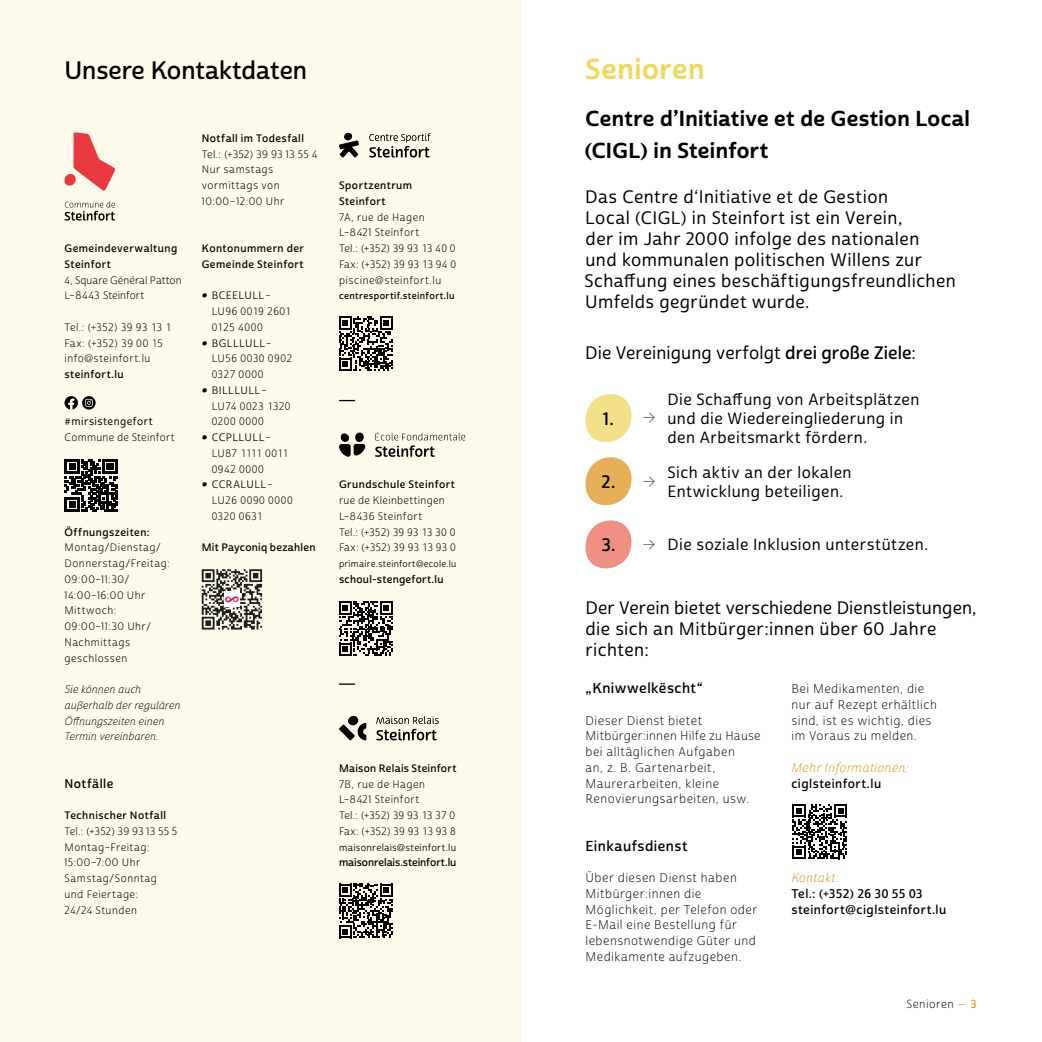
<style>
.page{position:relative;width:1042px;height:1042px;background:#fff}
.page>*{position:absolute;margin:0;border:0;box-sizing:border-box;transform-origin:0 0}
.t1{font:28px "Cabrito Sans Nor Bol";letter-spacing:.02em;color:#eed965}
.t2{font:24.5px "Cabrito Sans Nor Dem";color:#000}
.t3{font:21px/31.5px "Cabrito Sans Nor Bol";letter-spacing:.015em;color:#000}
.t4{font:17.5px/21px "Cabrito Sans Nor Med";letter-spacing:.025em;color:#000}
.t5{font:17.5px "Cabrito Sans Nor Med";letter-spacing:.005em;color:#000}
.t6{font:17.5px "Cabrito Sans Nor Dem";color:#000}
.t7{font:15.75px/18.9px "Cabrito Sans Nor Med";letter-spacing:.035em;color:#000}
.t8{font:14px "Cabrito Sans Nor Dem";letter-spacing:.035em;color:#000}
.t9{font:12.25px/15.8px "Cabrito Sans Nor Lig";letter-spacing:.04em;color:#000}
.t10{font:12.25px/15.8px "Cabrito Sans Nor Dem";letter-spacing:.04em;color:#000}
.t11{font:12.25px "Cabrito Sans Nor Boo It";letter-spacing:.035em;color:#e19b2b}
.t12{font:11.38px "Cabrito Sans Nor Lig";letter-spacing:.045em;color:#000}
.t13{font:10.5px/15.8px "Cabrito Sans Nor Boo";letter-spacing:.04em;color:#000}
.t14{font:10.5px/15.8px "Cabrito Sans Nor Dem";letter-spacing:.045em;color:#000}
.t15{font:10.5px/15.8px "Cabrito Sans Nor Lig It";letter-spacing:.02em;color:#000}
.t16{font:10.5px "Cabrito Sans Nor Dem";letter-spacing:.025em;color:#000}
.t17{font:10.5px "Cabrito Sans Nor Reg";letter-spacing:.04em;color:#000}
.t18{font:10.5px/15.8px "Cabrito Sans Nor Boo";color:#000}
.t19{font:10.5px "Cabrito Sans Nor Dem";letter-spacing:-.005em;color:#000}
.t20{font:10.5px "Cabrito Sans Nor Med";letter-spacing:.05em;color:#000}
.t21{font:9.62px "Cabrito Sans Nor Reg";letter-spacing:.025em;color:#000}
.t22{font:9.28px "Cabrito Sans Nor Dem";letter-spacing:.04em;color:#000}
.t23{font:9.1px "Cabrito Sans Nor Reg";letter-spacing:.025em;color:#000}
.s1{font-family:"Terfens";font-weight:900}
.s2{font-family:"Cabrito Sans Nor Boo"}
.s3{font-family:"Cabrito Sans Nor Dem"}
.s4{font-family:"Cabrito Sans Nor Boo";color:#e19b2b}
.s5{font-family:"Cabrito Sans Nor Dem";color:#e19b2b}
</style>
<div class="page">
<div style="left:0;top:0;width:521px;height:1042px;background:#fdfaeb"></div>
<div style="left:585px;top:394px;width:46px;height:48px;background:#f2e189;border-radius:21px"></div>
<div style="left:585px;top:457px;width:46px;height:48px;background:#e8af59;border-radius:21px"></div>
<div style="left:585px;top:520px;width:46px;height:48px;background:#ef9083;border-radius:21px"></div>
<svg style="left:792px;top:804px;width:55px;height:55px"></svg>
<svg style="left:65px;top:201px;width:50px;height:20px"></svg>
<div style="left:64px;top:174px;width:12px;height:12px;background:#e83941;border-radius:50%"></div>
<svg style="left:74px;top:132px;width:41px;height:59px"></svg>
<svg style="left:82px;top:396px;width:14px;height:14px"></svg>
<svg style="left:85px;top:399px;width:8px;height:8px"></svg>
<svg style="left:64px;top:396px;width:14px;height:14px"></svg>
<svg style="left:65px;top:459px;width:52px;height:53px"></svg>
<svg style="left:202px;top:569px;width:60px;height:60px"></svg>
<svg style="left:369px;top:133px;width:62px;height:25px"></svg>
<svg style="left:339px;top:132px;width:20px;height:26px"></svg>
<svg style="left:339px;top:316px;width:54px;height:55px"></svg>
<svg style="left:339px;top:400px;width:16px;height:1px"></svg>
<svg style="left:339px;top:432px;width:26px;height:25px"></svg>
<svg style="left:375px;top:432px;width:90px;height:25px"></svg>
<svg style="left:339px;top:601px;width:54px;height:55px"></svg>
<svg style="left:339px;top:683px;width:16px;height:2px"></svg>
<svg style="left:376px;top:716px;width:63px;height:24px"></svg>
<svg style="left:339px;top:715px;width:27px;height:25px"></svg>
<svg style="left:339px;top:883px;width:54px;height:55px"></svg>
<h2 class="t2" style="left:64px;top:55px;width:244px">Unsere Kontaktdaten</h2>
<p class="t14" style="left:64px;top:241px;width:114px">Gemeindeverwaltung<br>Steinfort</p>
<p class="t18" style="left:64px;top:272px;width:119px">4, Square Général Patton<br>L–8443 Steinfort</p>
<p class="t13" style="left:64px;top:319px;width:108px">Tel.: (+352) 39 93 13 1<br>Fax: (+352) 39 00 15 info@steinfort.lu</p>
<p class="t14" style="left:64px;top:367px;width:61px">steinfort.lu</p>
<p class="t20" style="left:64px;top:415px;width:90px">#mirsistengefort</p>
<p class="t13" style="left:64px;top:430px;width:112px">Commune de Steinfort</p>
<p class="t14" style="left:64px;top:524px;width:87px">Öffnungszeiten:</p>
<p class="t13" style="left:64px;top:540px;width:107px">Montag / Dienstag /<br>Donnerstag / Freitag:<br>09:00–11:30 /<br>14:00–16:00 Uhr<br>Mittwoch:<br>09:00–11:30 Uhr /<br>Nachmittags geschlossen</p>
<p class="t15" style="left:64px;top:682px;width:117px">Sie können auch außerhalb der regulären<br>Öffnungszeiten einen<br>Termin vereinbaren.</p>
<p class="t10" style="left:64px;top:776px;width:50px">Notfälle</p>
<p class="t14" style="left:64px;top:808px;width:103px">Technischer Notfall</p>
<p class="t13" style="left:64px;top:823px;width:114px">Tel.: (+352) 39 93 13 55 5<br>Montag–Freitag:<br>15:00–7:00 Uhr<br>Samstag / Sonntag und Feiertage:<br>24/24 Stunden</p>
<p class="t14" style="left:202px;top:130px;width:104px">Notfall im Todesfall</p>
<p class="t13" style="left:202px;top:146px;width:117px">Tel.: (+352) 39 93 13 55 4<br>Nur samstags vormittags von<br>10:00 – 12:00 Uhr</p>
<p class="t14" style="left:202px;top:241px;width:104px">Kontonummern der<br>Gemeinde Steinfort</p>
<p class="t17" style="left:202px;top:289px;width:71px"><span class="s1">•</span> BCEELULL <span class="s2">–</span></p>
<p class="t13" style="left:212px;top:304px;width:81px">LU96 0019 2601<br>0125 4000</p>
<p class="t17" style="left:202px;top:336px;width:71px"><span class="s1">•</span> BGLLLULL <span class="s2">–</span></p>
<p class="t13" style="left:212px;top:351px;width:82px">LU56 0030 0902<br>0327 0000</p>
<p class="t17" style="left:202px;top:384px;width:67px"><span class="s1">•</span> BILLLULL <span class="s2">–</span></p>
<p class="t13" style="left:212px;top:398px;width:80px">LU74 0023 1320<br>0200 0000</p>
<p class="t17" style="left:202px;top:431px;width:71px"><span class="s1">•</span> CCPLLULL <span class="s2">–</span></p>
<p class="t13" style="left:212px;top:445px;width:78px">LU87 1111 0011<br>0942 0000</p>
<p class="t17" style="left:202px;top:478px;width:73px"><span class="s1">•</span> CCRALULL <span class="s2">–</span></p>
<p class="t13" style="left:212px;top:493px;width:83px">LU26 0090 0000<br>0320 0631</p>
<p class="t16" style="left:202px;top:541px;width:115px">Mit Payconiq bezahlen</p>
<p class="t14" style="left:339px;top:178px;width:75px">Sportzentrum<br>Steinfort</p>
<p class="t13" style="left:339px;top:209px;width:118px">7A, rue de Hagen<br>L–8421 Steinfort<br>Tel.: (+352) 39 93 13 40 0<br>Fax: (+352) 39 93 13 94 0 piscine@steinfort.lu</p>
<p class="t22" style="left:339px;top:290px;width:117px">centresportif.steinfort.lu</p>
<p class="t14" style="left:339px;top:477px;width:117px">Grundschule Steinfort</p>
<p class="t13" style="left:339px;top:493px;width:118px">rue de Kleinbettingen<br>L–8436 Steinfort<br>Tel.: (+352) 39 93 13 30 0<br>Fax: (+352) 39 93 13 93 0</p>
<p class="t23" style="left:339px;top:558px;width:119px">primaire.steinfort@ecole.lu</p>
<p class="t16" style="left:339px;top:573px;width:106px">schoul-stengefort.lu</p>
<p class="t16" style="left:339px;top:762px;width:119px">Maison Relais Steinfort</p>
<p class="t13" style="left:339px;top:776px;width:118px">7B, rue de Hagen<br>L–8421 Steinfort<br>Tel.: (+352) 39 93 13 37 0<br>Fax: (+352) 39 93 13 93 8</p>
<p class="t21" style="left:339px;top:841px;width:119px">maisonrelais@steinfort.lu</p>
<p class="t19" style="left:339px;top:856px;width:119px">maisonrelais.steinfort.lu</p>
<h1 class="t1" style="left:585px;top:51px;width:121px">Senioren</h1>
<h3 class="t3" style="left:585px;top:103px;width:386px">Centre d’Initiative et de Gestion Local (CIGL) in Steinfort</h3>
<h3 class="t4" style="left:584px;top:187px;width:373px">Das Centre d‘Initiative et de Gestion<br>Local (CIGL) in Steinfort ist ein Verein,<br>der im Jahr 2000 infolge des nationalen<br>und kommunalen politischen Willens zur Schaffung eines beschäftigungsfreundlichen Umfelds gegründet wurde.</h3>
<h3 class="t5" style="left:585px;top:342px;width:332px">Die Vereinigung verfolgt <span class="s3">drei große Ziele</span>:</h3>
<h3 class="t6" style="left:603px;top:408px;width:12px">1.</h3>
<h3 class="t6" style="left:601px;top:471px;width:15px">2.</h3>
<h3 class="t6" style="left:601px;top:534px;width:16px">3.</h3>
<h3 class="t7" style="left:667px;top:391px;width:254px">Die Schaffung von Arbeitsplätzen und die Wiedereingliederung in den Arbeitsmarkt fördern.</h3>
<h3 class="t7" style="left:667px;top:463px;width:186px">Sich aktiv an der lokalen<br>Entwicklung beteiligen.</h3>
<h3 class="t7" style="left:667px;top:535px;width:262px">Die soziale Inklusion unterstützen.</h3>
<h3 class="t4" style="left:585px;top:598px;width:393px">Der Verein bietet verschiedene Dienstleistungen, die sich an Mitbürger:innen über 60 Jahre richten:</h3>
<h3 class="t8" style="left:585px;top:680px;width:119px">„Kniwwelkëscht“</h3>
<p class="t9" style="left:585px;top:713px;width:177px">Dieser Dienst bietet<br>Mitbürger:innen Hilfe zu Hause bei alltäglichen Aufgaben<br>an, z. B. Gartenarbeit,<br>Maurerarbeiten, kleine<br>Renovierungsarbeiten, usw.</p>
<h3 class="t8" style="left:585px;top:837px;width:103px">Einkaufsdienst</h3>
<p class="t9" style="left:585px;top:870px;width:173px">Über diesen Dienst haben<br>Mitbürger:innen die<br>Möglichkeit, per Telefon oder<br>E-Mail eine Bestellung für lebensnotwendige Güter und<br>Medikamente aufzugeben.</p>
<p class="t9" style="left:791px;top:681px;width:147px">Bei Medikamenten, die nur auf Rezept erhältlich sind, ist es wichtig, dies im Voraus zu melden.</p>
<p class="t11" style="left:791px;top:760px;width:119px">Mehr Informationen:</p>
<p class="t10" style="left:791px;top:776px;width:91px">ciglsteinfort.lu</p>
<p class="t11" style="left:791px;top:870px;width:49px">Kontakt:</p>
<p class="t10" style="left:791px;top:886px;width:156px">Tel.: (+352) 26 30 55 03 steinfort@ciglsteinfort.lu</p>
<p class="t12" style="left:906px;top:997px;width:72px">Senioren <span class="s4">—</span> <span class="s5">3</span></p>
</div>
